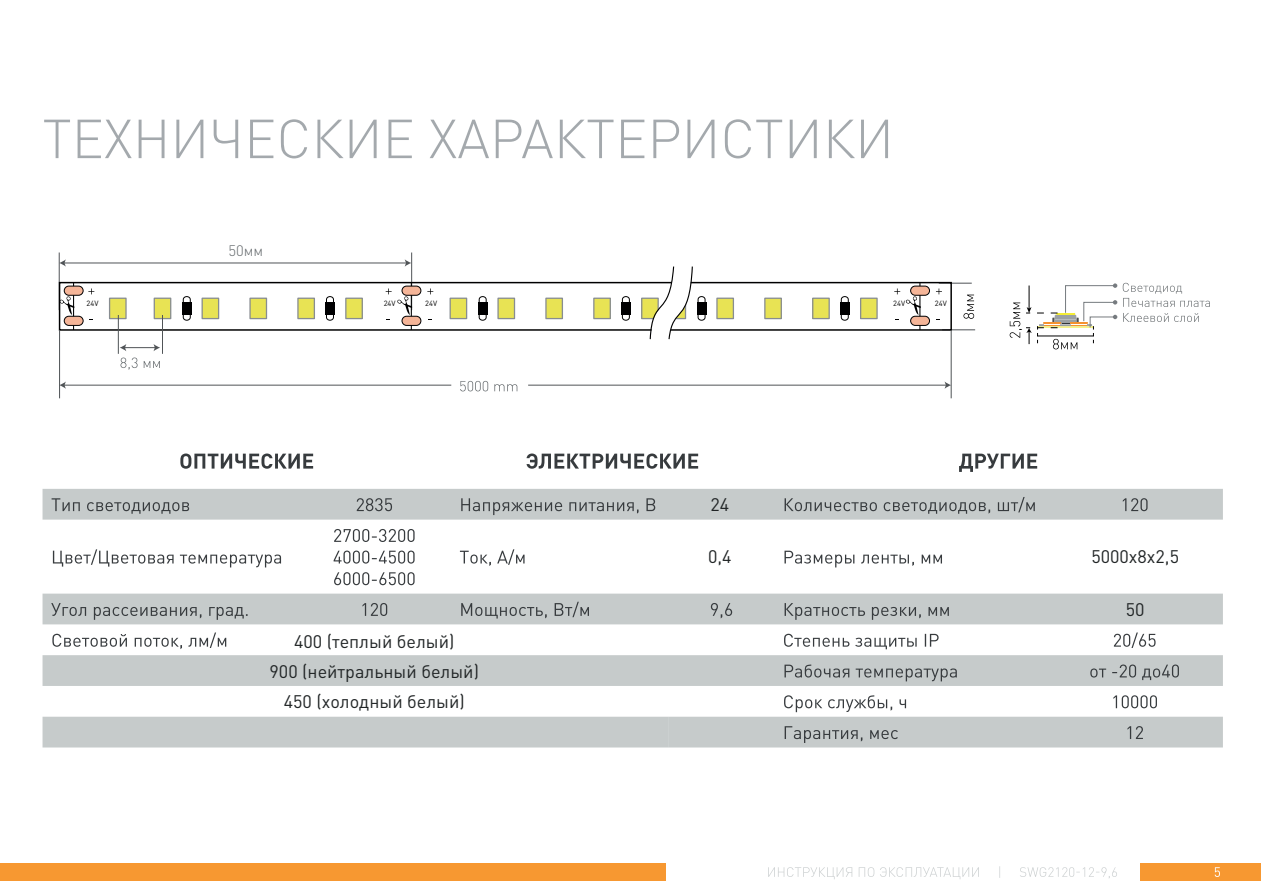
<style>
.page{position:relative;width:1262px;height:893px;background:#fff}
.page>*{position:absolute;margin:0;border:0;box-sizing:border-box;transform-origin:0 0}
.t1{font:18px/30px "DIN Pro";color:#202425;text-align:center}
.t2{font:300 15px "DIN Pro";color:#64696c}
.t3{font:7.5px "DIN Pro";color:#000001}
</style>
<div class="page">
<div style="left:1140px;top:863px;width:121px;height:17px;background:#f79831"></div>
<svg style="left:768px;top:866px;width:349px;height:13px"></svg>
<svg style="left:1214px;top:867px;width:6px;height:9px"></svg>
<div style="left:1px;top:863px;width:664px;height:17px;background:#f79831"></div>
<svg style="left:44px;top:119px;width:844px;height:39px"></svg>
<svg style="left:43px;top:489px;width:1179px;height:97px"></svg>
<svg style="left:43px;top:593px;width:1179px;height:154px;fill:#c6cbcb"></svg>
<svg style="left:180px;top:453px;width:133px;height:15px"></svg>
<svg style="left:526px;top:453px;width:172px;height:15px"></svg>
<svg style="left:959px;top:453px;width:78px;height:19px"></svg>
<svg style="left:52px;top:498px;width:137px;height:15px;background:#a8adae"></svg>
<svg style="left:357px;top:498px;width:35px;height:13px"></svg>
<svg style="left:461px;top:498px;width:194px;height:17px;background:#acb1b1"></svg>
<svg style="left:784px;top:497px;width:250px;height:16px;background:#abb0b1"></svg>
<svg style="left:1122px;top:498px;width:25px;height:13px"></svg>
<svg style="left:53px;top:549px;width:228px;height:18px"></svg>
<svg style="left:334px;top:529px;width:80px;height:13px"></svg>
<svg style="left:333px;top:550px;width:81px;height:13px"></svg>
<svg style="left:334px;top:572px;width:80px;height:13px"></svg>
<svg style="left:460px;top:549px;width:64px;height:17px"></svg>
<svg style="left:784px;top:550px;width:158px;height:17px"></svg>
<svg style="left:51px;top:603px;width:197px;height:17px;background:#adb2b3"></svg>
<svg style="left:362px;top:603px;width:25px;height:13px"></svg>
<svg style="left:461px;top:601px;width:128px;height:17px;background:#acb1b1"></svg>
<svg style="left:711px;top:603px;width:21px;height:15px"></svg>
<svg style="left:784px;top:603px;width:165px;height:17px;background:#adb2b3"></svg>
<svg style="left:52px;top:632px;width:174px;height:17px"></svg>
<svg style="left:784px;top:633px;width:154px;height:16px"></svg>
<svg style="left:1113px;top:632px;width:42px;height:16px"></svg>
<svg style="left:784px;top:664px;width:172px;height:17px;background:#abb0b1"></svg>
<svg style="left:1090px;top:664px;width:88px;height:16px"></svg>
<svg style="left:784px;top:695px;width:122px;height:17px"></svg>
<svg style="left:1113px;top:695px;width:44px;height:13px"></svg>
<svg style="left:784px;top:726px;width:114px;height:17px;background:#adb2b3"></svg>
<svg style="left:1127px;top:726px;width:16px;height:13px"></svg>
<svg style="left:460px;top:381px;width:57px;height:10px"></svg>
<svg style="left:963px;top:294px;width:11px;height:25px"></svg>
<svg style="left:120px;top:357px;width:40px;height:13px"></svg>
<hr style="left:942px;top:329px;width:33px;height:1px;background:#505457">
<hr style="left:59px;top:252px;width:1px;height:58px;background:#505457">
<hr style="left:411px;top:252px;width:1px;height:58px;background:#505457">
<hr style="left:64px;top:262px;width:342px;height:1px;background:#505457">
<svg style="left:59px;top:259px;width:7px;height:7px"></svg>
<svg style="left:405px;top:259px;width:6px;height:7px"></svg>
<hr style="left:124px;top:347px;width:31px;height:1px;background:#505457">
<svg style="left:120px;top:344px;width:6px;height:7px"></svg>
<svg style="left:153px;top:344px;width:7px;height:7px"></svg>
<hr style="left:938px;top:283px;width:33px;height:1px;background:#505457">
<div style="left:59px;top:282px;width:893px;height:49px;border:1px solid #000001"></div>
<svg style="left:182px;top:315px;width:9px;height:6px"></svg>
<svg style="left:182px;top:296px;width:9px;height:6px"></svg>
<div style="left:182px;top:302px;width:9px;height:13px;background:#000001"></div>
<svg style="left:326px;top:315px;width:8px;height:6px"></svg>
<svg style="left:326px;top:296px;width:8px;height:6px"></svg>
<div style="left:325px;top:302px;width:10px;height:13px;background:#000001"></div>
<svg style="left:59px;top:295px;width:14px;height:20px"></svg>
<hr style="left:73px;top:283px;width:1px;height:47px;background:#000001">
<div style="left:64px;top:286px;width:19px;height:9px;background:#f5b598;border-radius:5px"></div>
<div style="left:64px;top:286px;width:20px;height:10px;border:1px solid #000001;border-radius:5px"></div>
<div style="left:64px;top:316px;width:19px;height:9px;background:#f5b598;border-radius:5px"></div>
<div style="left:64px;top:316px;width:20px;height:10px;border:1px solid #000001;border-radius:5px"></div>
<div style="left:110px;top:298px;width:16px;height:20px;background:#e8e354"></div>
<div style="left:109px;top:297px;width:18px;height:22px;border:1px solid #888d91"></div>
<div style="left:154px;top:298px;width:17px;height:20px;background:#e8e354"></div>
<div style="left:154px;top:297px;width:17px;height:22px;border:1px solid #888d91"></div>
<div style="left:202px;top:298px;width:17px;height:20px;background:#e8e354"></div>
<div style="left:201px;top:297px;width:18px;height:22px;border:1px solid #888d91"></div>
<div style="left:250px;top:298px;width:16px;height:20px;background:#e8e354"></div>
<div style="left:249px;top:297px;width:18px;height:22px;border:1px solid #888d91"></div>
<div style="left:298px;top:298px;width:16px;height:20px;background:#e8e354"></div>
<div style="left:297px;top:297px;width:18px;height:22px;border:1px solid #888d91"></div>
<div style="left:346px;top:298px;width:16px;height:20px;background:#e8e354"></div>
<div style="left:345px;top:297px;width:18px;height:22px;border:1px solid #888d91"></div>
<svg style="left:840px;top:315px;width:9px;height:6px"></svg>
<svg style="left:840px;top:296px;width:9px;height:6px"></svg>
<div style="left:840px;top:302px;width:9px;height:13px;background:#000001"></div>
<div style="left:717px;top:298px;width:16px;height:20px;background:#e8e354"></div>
<div style="left:716px;top:297px;width:18px;height:22px;border:1px solid #888d91"></div>
<div style="left:765px;top:298px;width:16px;height:20px;background:#e8e354"></div>
<div style="left:764px;top:297px;width:18px;height:22px;border:1px solid #888d91"></div>
<div style="left:812px;top:298px;width:17px;height:20px;background:#e8e354"></div>
<div style="left:812px;top:297px;width:18px;height:22px;border:1px solid #888d91"></div>
<div style="left:860px;top:298px;width:17px;height:20px;background:#e8e354"></div>
<div style="left:860px;top:297px;width:17px;height:22px;border:1px solid #888d91"></div>
<svg style="left:478px;top:315px;width:9px;height:6px"></svg>
<svg style="left:478px;top:296px;width:9px;height:6px"></svg>
<div style="left:478px;top:302px;width:9px;height:13px;background:#000001"></div>
<svg style="left:621px;top:315px;width:9px;height:6px"></svg>
<svg style="left:621px;top:296px;width:9px;height:6px"></svg>
<div style="left:621px;top:302px;width:9px;height:13px;background:#000001"></div>
<div style="left:450px;top:298px;width:16px;height:20px;background:#e8e354"></div>
<div style="left:449px;top:297px;width:18px;height:22px;border:1px solid #888d91"></div>
<div style="left:498px;top:298px;width:16px;height:20px;background:#e8e354"></div>
<div style="left:497px;top:297px;width:18px;height:22px;border:1px solid #888d91"></div>
<div style="left:546px;top:298px;width:16px;height:20px;background:#e8e354"></div>
<div style="left:545px;top:297px;width:18px;height:22px;border:1px solid #888d91"></div>
<div style="left:594px;top:298px;width:16px;height:20px;background:#e8e354"></div>
<div style="left:593px;top:297px;width:18px;height:22px;border:1px solid #888d91"></div>
<div style="left:641px;top:298px;width:17px;height:20px;background:#e8e354"></div>
<div style="left:641px;top:297px;width:18px;height:22px;border:1px solid #888d91"></div>
<svg style="left:397px;top:296px;width:14px;height:19px"></svg>
<hr style="left:411px;top:283px;width:1px;height:47px;background:#000001">
<div style="left:402px;top:286px;width:19px;height:9px;background:#f5b598;border-radius:5px"></div>
<div style="left:401px;top:286px;width:20px;height:10px;border:1px solid #000001;border-radius:5px"></div>
<div style="left:402px;top:316px;width:19px;height:9px;background:#f5b598;border-radius:5px"></div>
<div style="left:401px;top:316px;width:20px;height:10px;border:1px solid #000001;border-radius:5px"></div>
<hr style="left:64px;top:385px;width:387px;height:1px;background:#505457">
<svg style="left:60px;top:381px;width:6px;height:8px"></svg>
<hr style="left:528px;top:385px;width:418px;height:1px;background:#505457">
<svg style="left:944px;top:381px;width:6px;height:8px"></svg>
<svg style="left:1009px;top:283px;width:200px;height:66px"></svg>
<hr style="left:1037px;top:336px;width:56px;height:1px;background:#000001">
<svg style="left:649px;top:266px;width:57px;height:74px"></svg>
<hr style="left:118px;top:315px;width:1px;height:39px;background:#505457">
<hr style="left:162px;top:315px;width:1px;height:39px;background:#505457">
<hr style="left:59px;top:330px;width:1px;height:68px;background:#505457">
<hr style="left:950px;top:330px;width:1px;height:68px;background:#505457">
<svg style="left:936px;top:288px;width:6px;height:6px"></svg>
<svg style="left:894px;top:288px;width:25px;height:32px"></svg>
<hr style="left:919px;top:283px;width:1px;height:47px;background:#000001">
<div style="left:910px;top:286px;width:19px;height:9px;background:#f5b598;border-radius:5px"></div>
<div style="left:910px;top:286px;width:20px;height:10px;border:1px solid #000001;border-radius:5px"></div>
<div style="left:910px;top:316px;width:19px;height:9px;background:#f5b598;border-radius:5px"></div>
<div style="left:910px;top:316px;width:20px;height:10px;border:1px solid #000001;border-radius:5px"></div>
<p class="t2" style="left:228px;top:239px;width:36px">50мм</p>
<p class="t3" style="left:87px;top:297px;width:13px">24V</p>
<p class="t3" style="left:384px;top:297px;width:13px">24V</p>
<p class="t3" style="left:425px;top:297px;width:13px">24V</p>
<p class="t3" style="left:893px;top:297px;width:13px">24V</p>
<p class="t3" style="left:935px;top:297px;width:13px">24V</p>
<p class="t1" style="left:710px;top:487px;width:20px">24</p>
<p class="t1" style="left:708px;top:540px;width:25px">0,4</p>
<p class="t1" style="left:1091px;top:539px;width:89px">5000х8х2,5</p>
<p class="t1" style="left:269px;top:624px;width:211px">400 (теплый белый)<br>900 (нейтральный белый)<br>450 (холодный белый)</p>
<p class="t1" style="left:1125px;top:592px;width:20px">50</p>
</div>
